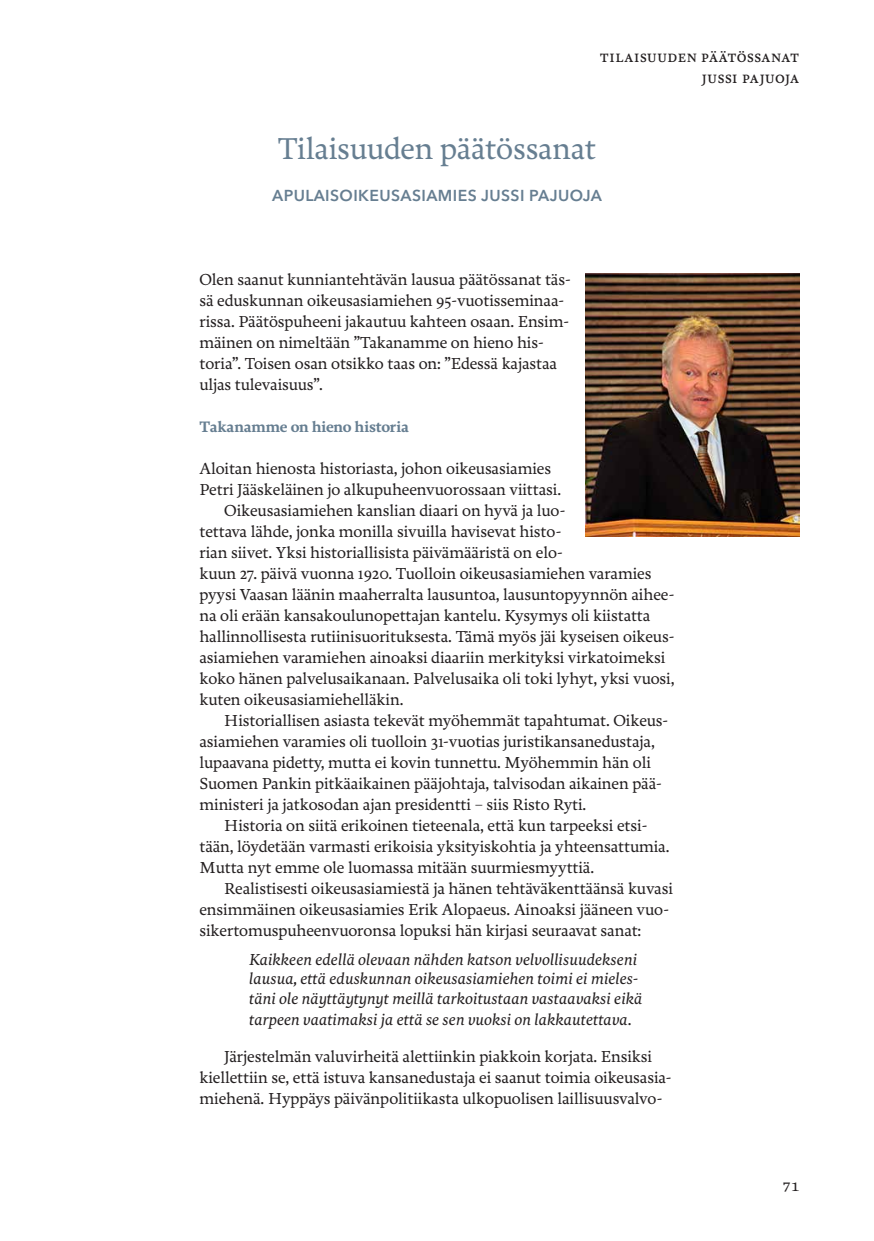
<style>
.page{position:relative;width:874px;height:1241px;background:#fff}
.page>*{position:absolute;margin:0;border:0;box-sizing:border-box;transform-origin:0 0}
.t1{font:500 31.5px "Freya";letter-spacing:-.005em;color:#667e91}
.t2{font:500 16.62px/21px "Freya";letter-spacing:-.005em;color:#231f20}
.t3{font:italic 500 16.62px/19.2px "Freya";letter-spacing:-.005em;color:#231f20}
.t4{font:600 15.75px "Avenir Next LT Pro";letter-spacing:.025em;color:#667e91}
.t5{font:700 15.75px "Freya";letter-spacing:-.01em;color:#667e91}
</style>
<div class="page">
<img style="left:585px;top:274px;width:214px;height:263px">
<p class="t2" style="left:599px;top:47px;width:201px;text-align:right">tilaisuuden päätössanat jussi pajuoja</p>
<h1 class="t1" style="left:278px;top:131px;width:319px">Tilaisuuden päätössanat</h1>
<p class="t4" style="left:272px;top:185px;width:63px">APULAISOIKE</p>
<p class="t4" style="left:379px;top:185px;width:82px">USASIAMIES</p>
<p class="t4" style="left:481px;top:185px;width:29px">JUSSI</p>
<p class="t4" style="left:529px;top:185px;width:74px">PAJ UOJA</p>
<p class="t2" style="left:199px;top:269px;width:372px">Olen saanut kunniantehtävän lausua päätössanat täs&shy;sä eduskunnan oikeusasiamiehen 95-vuotisseminaa&shy;rissa. Päätöspuheeni jakautuu kahteen osaan. Ensim&shy;mäinen on nimeltään ”Takanamme on hieno his&shy;toria”. Toisen osan otsikko taas on: ”Edessä kajastaa uljas tulevaisuus”.</p>
<p class="t5" style="left:199px;top:418px;width:211px">Takanamme on hieno historia</p>
<p class="t2" style="left:199px;top:458px;width:353px">Aloitan hienosta historiasta, johon oikeusasiamies</p>
<p class="t2" style="left:199px;top:479px;width:363px">Petri Jääskeläinen jo alkupuheenvuorossaan viittasi.</p>
<p class="t2" style="left:224px;top:500px;width:342px">Oikeusasiamiehen kanslian diaari on hyvä ja luo-</p>
<p class="t2" style="left:199px;top:521px;width:363px">tettava lähde, jonka monilla sivuilla havisevat histo-</p>
<p class="t2" style="left:199px;top:542px;width:364px">rian siivet. Yksi historiallisista päivämääristä on elo-</p>
<p class="t2" style="left:199px;top:563px;width:453px">kuun 27. päivä vuonna 1920. Tuolloin oikeusasiamiehen varamies</p>
<p class="t2" style="left:199px;top:584px;width:476px">pyysi Vaasan läänin maaherralta lausuntoa, lausuntopyynnön aihee-</p>
<p class="t2" style="left:199px;top:605px;width:452px">na oli erään kansakoulunopettajan kantelu. Kysymys oli kiistatta</p>
<p class="t2" style="left:199px;top:626px;width:476px">hallinnollisesta rutiinisuorituksesta. Tämä myös jäi kyseisen oikeus-</p>
<p class="t2" style="left:199px;top:647px;width:467px">asiamiehen varamiehen ainoaksi diaariin merkityksi virkatoimeksi</p>
<p class="t2" style="left:199px;top:668px;width:476px">koko hänen palvelusaikanaan. Palvelusaika oli toki lyhyt, yksi vuosi,</p>
<p class="t2" style="left:199px;top:689px;width:205px">kuten oikeusasiamiehelläkin.</p>
<p class="t2" style="left:224px;top:710px;width:445px">Historiallisen asiasta tekevät myöhemmät tapahtumat. Oikeus-</p>
<p class="t2" style="left:199px;top:731px;width:456px">asiamiehen varamies oli tuolloin 31-vuotias juristikansanedustaja,</p>
<p class="t2" style="left:199px;top:752px;width:453px">lupaavana pidetty, mutta ei kovin tunnettu. Myöhemmin hän oli</p>
<p class="t2" style="left:199px;top:773px;width:463px">Suomen Pankin pitkäaikainen pääjohtaja, talvisodan aikainen pää-</p>
<p class="t2" style="left:199px;top:794px;width:388px">ministeri ja jatkosodan ajan presidentti – siis Risto Ryti.</p>
<p class="t2" style="left:224px;top:815px;width:424px">Historia on siitä erikoinen tieteenala, että kun tarpeeksi etsi-</p>
<p class="t2" style="left:199px;top:836px;width:471px">tään, löydetään varmasti erikoisia yksityiskohtia ja yhteensattumia.</p>
<p class="t2" style="left:199px;top:857px;width:396px">Mutta nyt emme ole luomassa mitään suurmiesmyyttiä.</p>
<p class="t2" style="left:224px;top:878px;width:450px">Realistisesti oikeusasiamiestä ja hänen tehtäväkenttäänsä kuvasi</p>
<p class="t2" style="left:199px;top:899px;width:471px">ensimmäinen oikeusasiamies Erik Alopaeus. Ainoaksi jääneen vuo-</p>
<p class="t2" style="left:199px;top:920px;width:443px">sikertomuspuheenvuoronsa lopuksi hän kirjasi seuraavat sanat:</p>
<p class="t3" style="left:249px;top:950px;width:395px">Kaikkeen edellä olevaan nähden katson velvollisuudekseni lausua, että eduskunnan oikeusasiamiehen toimi ei mieles&shy;täni ole näyttäytynyt meillä tarkoitustaan vastaavaksi eikä</p>
<p class="t3" style="left:249px;top:1009px;width:384px">tarpeen vaatimaksi ja että se sen vuoksi on lakkautettava.</p>
<p class="t2" style="left:199px;top:1046px;width:473px;text-align:center">Järjestelmän valuvirheitä alettiinkin piakkoin korjata. Ensiksi kiellettiin se, että istuva kansanedustaja ei saanut toimia oikeusasia&shy;miehenä. Hyppäys päivänpolitiikasta ulkopuolisen laillisuusvalvo-</p>
<p class="t2" style="left:782px;top:1175px;width:18px">71</p>
</div>
